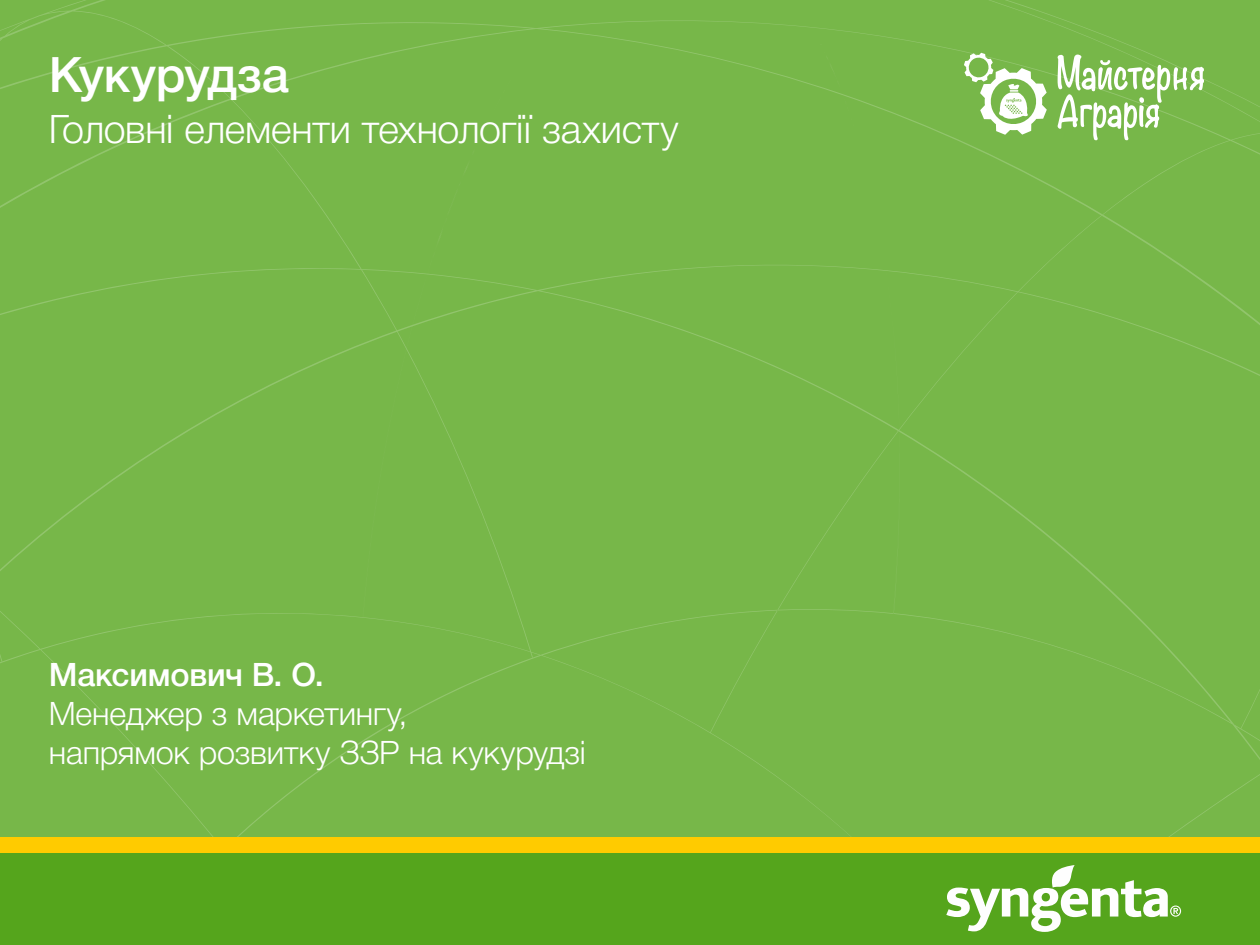
<style>
.page{position:relative;width:1260px;height:945px;background:#fff}
.page>*{position:absolute;margin:0;border:0;box-sizing:border-box;transform-origin:0 0}
.t1{font:500 49px "Helvetica Neue Cyr";letter-spacing:-.01em;color:#fff}
.t2{font:300 39.38px "Helvetica Neue Cyr";letter-spacing:-.01em;color:#fff}
.t3{font:300 32.38px/38.9px "Helvetica Neue Cyr";letter-spacing:-.005em;color:#fff}
.t4{font:500 32.38px "Helvetica Neue Cyr";letter-spacing:-.005em;color:#fff}
</style>
<div class="page">
<div style="left:0;top:0;width:1260px;height:837px;background:#77b749"></div>
<svg style="left:1058px;top:55px;width:146px;height:85px"></svg>
<svg style="left:964px;top:53px;width:83px;height:82px"></svg>
<div style="left:0;top:837px;width:1260px;height:16px;background:#ffcb00"></div>
<div style="left:0;top:853px;width:1260px;height:92px;background:#55a51c"></div>
<svg style="left:946px;top:865px;width:235px;height:67px"></svg>
<h1 class="t1" style="left:49px;top:47px;width:242px">Кукурудза</h1>
<p class="t2" style="left:49px;top:108px;width:631px">Головні елементи технології захисту</p>
<p class="t4" style="left:49px;top:657px;width:276px">Максимович В. О.</p>
<p class="t3" style="left:49px;top:694px;width:538px">Менеджер з маркетингу,<br>напрямок розвитку ЗЗР на кукурудзі</p>
</div>
